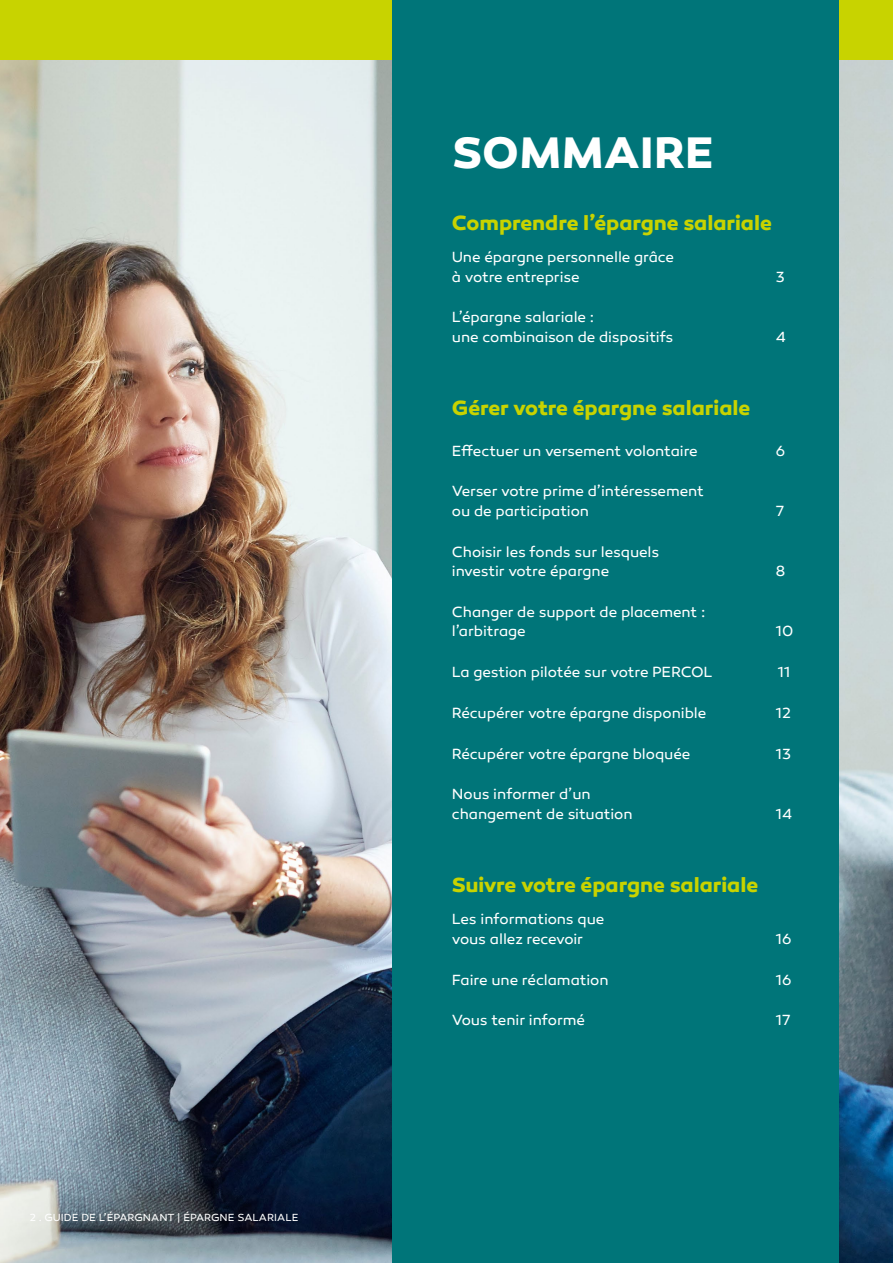
<style>
.page{position:relative;width:893px;height:1263px;background:#fff}
.page>*{position:absolute;margin:0;border:0;box-sizing:border-box;transform-origin:0 0}
.t1{font:700 45px "Canaro";letter-spacing:.01em;color:#fff}
.t2{font:700 21px "Canaro";letter-spacing:-.005em;color:#c8d300}
.t3{font:15px/19.5px "Canaro";letter-spacing:-.005em;color:#fff}
.t4{font:10.5px "Canaro";letter-spacing:.01em;color:#fff}
</style>
<div class="page">
<div style="left:0;top:0;width:893px;height:68px;background:#c8d300"></div>
<img style="left:0;top:60px;width:893px;height:1203px">
<div style="left:392px;top:0;width:447px;height:1263px;background:#007579"></div>
<p class="t4" style="left:30px;top:1211px;width:270px">2 . GUIDE DE L’ÉPARGNANT | ÉPARGNE SALARIALE</p>
<h1 class="t1" style="left:452px;top:124px;width:263px">SOMMAIRE</h1>
<h2 class="t2" style="left:452px;top:210px;width:321px">Comprendre l’épargne salariale</h2>
<p class="t3" style="left:452px;top:247px;width:224px">Une épargne personnelle grâce à votre entreprise</p>
<p class="t3" style="left:776px;top:267px;width:10px">3</p>
<p class="t3" style="left:452px;top:308px;width:223px">L’épargne salariale :<br>une combinaison de dispositifs</p>
<p class="t3" style="left:776px;top:327px;width:12px">4</p>
<h2 class="t2" style="left:452px;top:395px;width:300px">Gérer votre épargne salariale</h2>
<p class="t3" style="left:452px;top:441px;width:247px">Effectuer un versement volontaire</p>
<p class="t3" style="left:776px;top:441px;width:11px">6</p>
<p class="t3" style="left:452px;top:482px;width:253px">Verser votre prime d’intéressement ou de participation</p>
<p class="t3" style="left:776px;top:501px;width:10px">7</p>
<p class="t3" style="left:452px;top:542px;width:209px">Choisir les fonds sur lesquels investir votre épargne</p>
<p class="t3" style="left:452px;top:602px;width:255px">Changer de support de placement : l’arbitrage</p>
<p class="t3" style="left:776px;top:561px;width:11px">8</p>
<p class="t3" style="left:776px;top:622px;width:19px">10</p>
<p class="t3" style="left:452px;top:662px;width:262px">La gestion pilotée sur votre PERCOL</p>
<p class="t3" style="left:778px;top:662px;width:14px">11</p>
<p class="t3" style="left:452px;top:703px;width:256px">Récupérer votre épargne disponible</p>
<p class="t3" style="left:776px;top:703px;width:16px">12</p>
<p class="t3" style="left:452px;top:744px;width:240px">Récupérer votre épargne bloquée</p>
<p class="t3" style="left:776px;top:744px;width:17px">13</p>
<p class="t3" style="left:452px;top:785px;width:182px">Nous informer d’un changement de situation</p>
<p class="t3" style="left:776px;top:804px;width:18px">14</p>
<h2 class="t2" style="left:452px;top:872px;width:308px">Suivre votre épargne salariale</h2>
<p class="t3" style="left:452px;top:910px;width:154px">Les informations que vous allez recevoir</p>
<p class="t3" style="left:776px;top:929px;width:17px">16</p>
<p class="t3" style="left:452px;top:970px;width:158px">Faire une réclamation</p>
<p class="t3" style="left:776px;top:970px;width:17px">16</p>
<p class="t3" style="left:452px;top:1011px;width:135px">Vous tenir informé</p>
<p class="t3" style="left:776px;top:1011px;width:16px">17</p>
</div>
